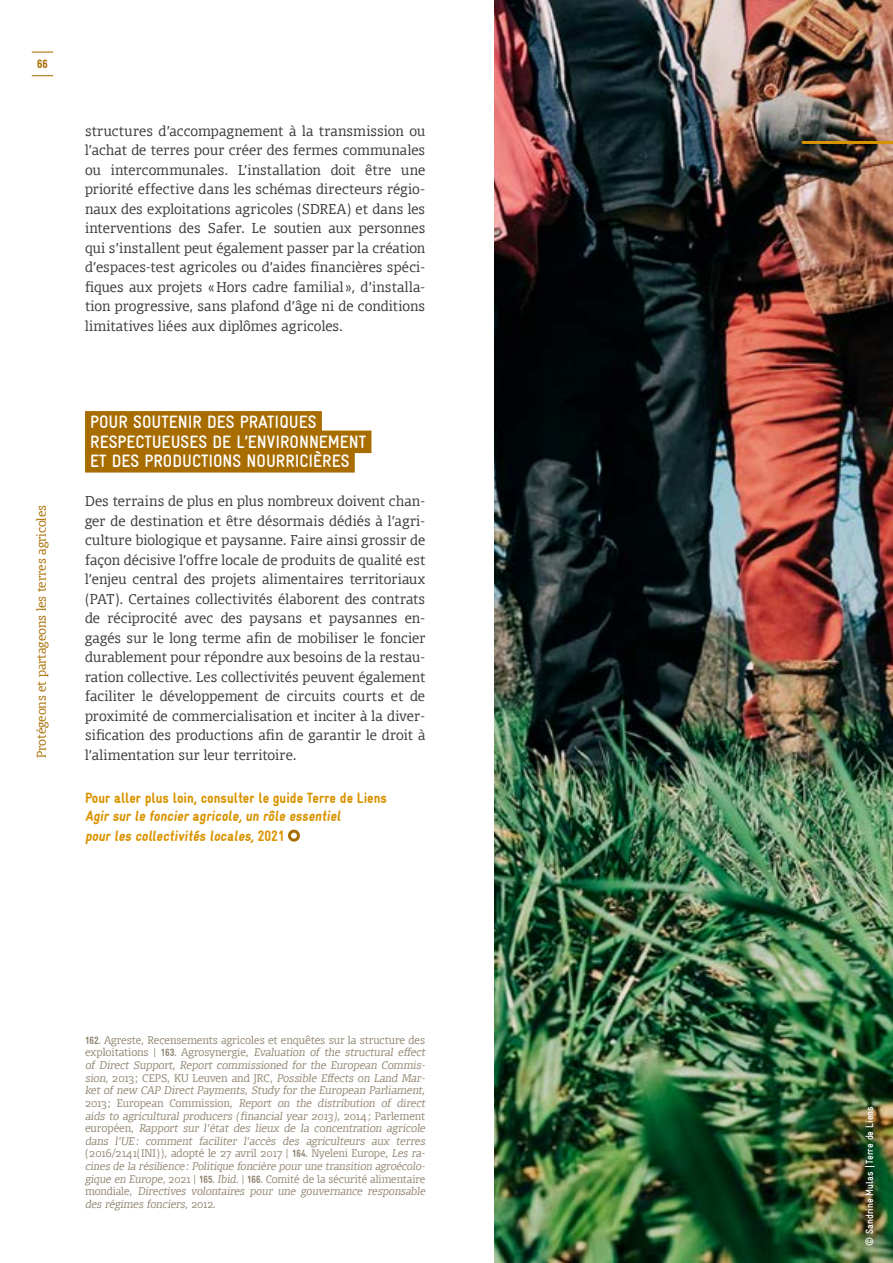
<style>
.page{position:relative;width:893px;height:1263px;background:#fff}
.page>*{position:absolute;margin:0;border:0;box-sizing:border-box;transform-origin:0 0}
.t1{font:700 condensed 18px/19.5px "Gravur";color:#fff}
.t2{font:900 condensed 15px/18px "Gravur";color:#da9400}
.t3{font:300 13.5px/19.5px "Olsen";letter-spacing:.005em;color:#3a3a39;text-align:justify}
.t4{font:300 12px "Olsen";color:#a86d00}
.t5{font:900 condensed 12px "Gravur";color:#a86d00}
.t6{font:300 10.5px/12.6px "Olsen";color:#948875}
.t7{font:700 condensed 10.5px "Gravur";color:#fff}
.s1{font-family:"Gravur";font-weight:900;font-stretch:condensed}
</style>
<div class="page">
<svg style="left:32px;top:52px;width:21px;height:1px"></svg>
<svg style="left:32px;top:75px;width:21px;height:1px"></svg>
<div style="left:85px;top:411px;width:237px;height:23px;background:#a86d00"></div>
<div style="left:85px;top:431px;width:286px;height:22px;background:#a86d00"></div>
<div style="left:85px;top:450px;width:270px;height:23px;background:#a86d00"></div>
<svg style="left:288px;top:829px;width:12px;height:13px"></svg>
<svg style="left:291px;top:833px;width:6px;height:5px"></svg>
<img style="left:494px;top:0;width:399px;height:1263px">
<div style="left:852px;top:1094px;width:35px;height:164px;background:#000;opacity:.75"></div>
<hr style="left:803px;top:141px;width:90px;height:3px;background:#da9400">
<p class="t5" style="left:37px;top:57px;width:12px">66</p>
<p class="t4" style="left:34px;top:758px;width:255px;rotate:-90deg">Protégeons et partageons les terres agricoles</p>
<p class="t3" style="left:85px;top:121px;width:342px">structures d’accompagnement à la transmission ou l’achat de terres pour créer des fermes communales ou intercommunales. L’installation doit être une priorité effective dans les schémas directeurs régio&shy;naux des exploitations agricoles (SDREA) et dans les interventions des Safer. Le soutien aux personnes qui s’installent peut également passer par la création d’espaces-test agricoles ou d’aides financières spéci&shy;fiques aux projets «Hors cadre familial», d’installa&shy;tion progressive, sans plafond d’âge ni de conditions limitatives liées aux diplômes agricoles.</p>
<h1 class="t1" style="left:90px;top:412px;width:277px">POUR SOUTENIR DES PRATIQUES<br>RESPECTUEUSES DE L’ENVIRONNEMENT<br>ET DES PRODUCTIONS NOURRICIÈRES</h1>
<p class="t3" style="left:85px;top:491px;width:342px">Des terrains de plus en plus nombreux doivent chan&shy;ger de destination et être désormais dédiés à l’agri&shy;culture biologique et paysanne. Faire ainsi grossir de façon décisive l’offre locale de produits de qualité est l’enjeu central des projets alimentaires territoriaux (PAT). Certaines collectivités élaborent des contrats de réciprocité avec des paysans et paysannes en&shy;gagés sur le long terme afin de mobiliser le foncier durablement pour répondre aux besoins de la restau&shy;ration collective. Les collectivités peuvent également faciliter le développement de circuits courts et de proximité de commercialisation et inciter à la diver&shy;sification des productions afin de garantir le droit à l’alimentation sur leur territoire.</p>
<p class="t2" style="left:85px;top:789px;width:303px">Pour aller plus loin, consulter le guide Terre de Liens<br>Agir sur le foncier agricole, un rôle essentiel</p>
<p class="t2" style="left:85px;top:827px;width:201px">pour les collectivités locales, 2 0 2 1</p>
<p class="t6" style="left:85px;top:1033px;width:343px"><span class="s1">162.</span> Agreste, Recensements agricoles et enquêtes sur la structure des exploitations | <span class="s1">163.</span> Agrosynergie, Evaluation of the structural effect of Direct Support, Report commissioned for the European Commis&shy;sion, 2 0 1 3 ; C E P S, KU L e uve n an d J R C , Possible Effects on Land Mar&shy;ket of new CAP Direct Payments, Study for the European Parliament, 2 0 1 3 ; E u r o p e a n Co m m i s s i o n , Report on the distribution of direct aids to agricultural producers (financial year 2013), 2 0 1 4 ; Pa r l e m e nt e u r o p ée n , Rapport sur l’état des lieux de la concentration agricole dans l’UE: comment faciliter l’accès des agriculteurs aux terres (2016/2141(INI)), adopté le 27 avril 2017 | <span class="s1">164.</span> Nyeleni Europe, Les ra&shy;cines de la résilience: Politique foncière pour une transition agroécolo&shy;gique en Europe, 2021 | <span class="s1">165.</span> Ibid. | <span class="s1">166.</span> Comité de la sécurité alimentaire m o n d i a l e , Directives volontaires pour une gouvernance responsable des régimes fonciers, 2 0 1 2 .</p>
<p class="t7" style="left:864px;top:1246px;width:141px;rotate:-90deg">© Sandrine Mulas | Terre de Liens</p>
</div>
